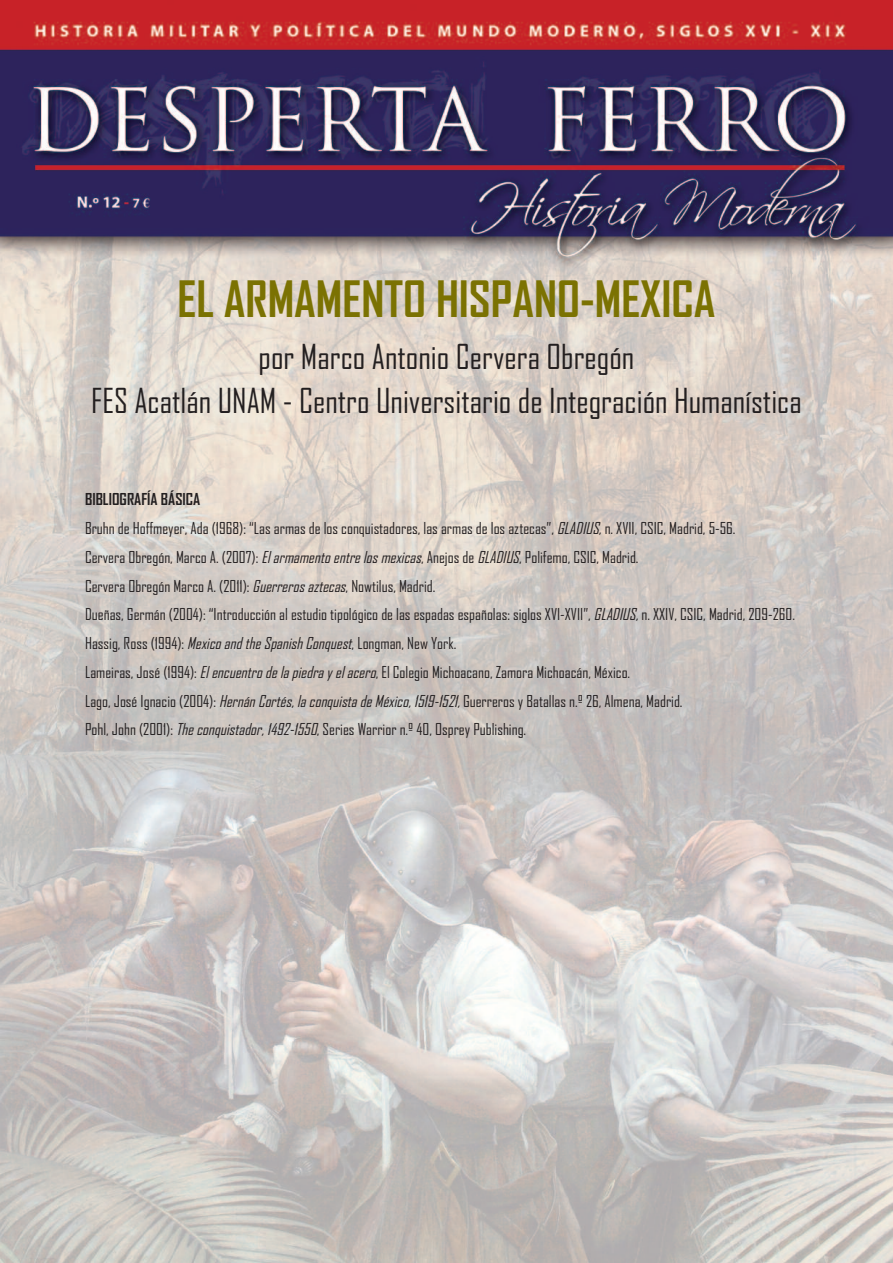
<style>
.page{position:relative;width:893px;height:1263px;background:#fff}
.page>*{position:absolute;margin:0;border:0;box-sizing:border-box;transform-origin:0 0}
.t1{font:700 48px "Agency FB";color:#7b7202}
.t2{font:33px/43.5px "Agency FB";color:#231f20;text-align:center}
.t3{font:15.75px/28.8px "Agency FB";color:#231f20}
.s1{font-weight:700}
.s2{font-style:italic}
</style>
<div class="page">
<img style="left:0;top:0;width:893px;height:1263px">
<h1 class="t1" style="left:177px;top:273px;width:540px">EL ARMAMENTO HISPANO-MEXICA</h1>
<h2 class="t2" style="left:91px;top:336px;width:712px">por Marco Antonio Cervera Obregón<br>FES Acatlán UNAM - Centro Universitario de Integración Humanística</h2>
<p class="t3" style="left:85px;top:485px;width:711px"><span class="s1">BIBLIOGRAFÍA BÁSICA<br></span>Bruhn de Hoffmeyer, Ada (1968): “Las armas de los conquistadores, las armas de los aztecas”, <span class="s2">GLADIUS,</span>n. XvII, CSIC, Madrid, 5-56.<br>Cervera Obregón, Marco A. (2007): <span class="s2">Elarmamentoentrelosmexicas</span>, Anejos de <span class="s2">GLADIUS</span>, Polifemo, CSIC, Madrid.<br>Cervera Obregón Marco A. (2011): <span class="s2">Guerrerosaztecas</span>, Nowtilus, Madrid.<br>Dueñas, Germán (2004): “Introducción al estudio tipológico de las espadas españolas: siglos XvI-XvII”, <span class="s2">GLADIUS,</span>n. XXIv, CSIC, Madrid, 209-260.<br>Hassig, Ross (1994): <span class="s2">MexicoandtheSpanishConquest</span>, Longman, New york.<br>Lameiras, José (1994): <span class="s2">Elencuentrodelapiedrayelacero</span>, El Colegio Michoacano, zamora Michoacán, México.<br>Lago, José Ignacio (2004): <span class="s2">HernánCortés,laconquistadeMéxico,1519-1521,</span>Guerreros y Batallas n.º 26, Almena, Madrid.<br>Pohl, John (2001): <span class="s2">Theconquistador,1492-1550</span>, Series Warrior n.º 40, Osprey Publishing.</p>
</div>
